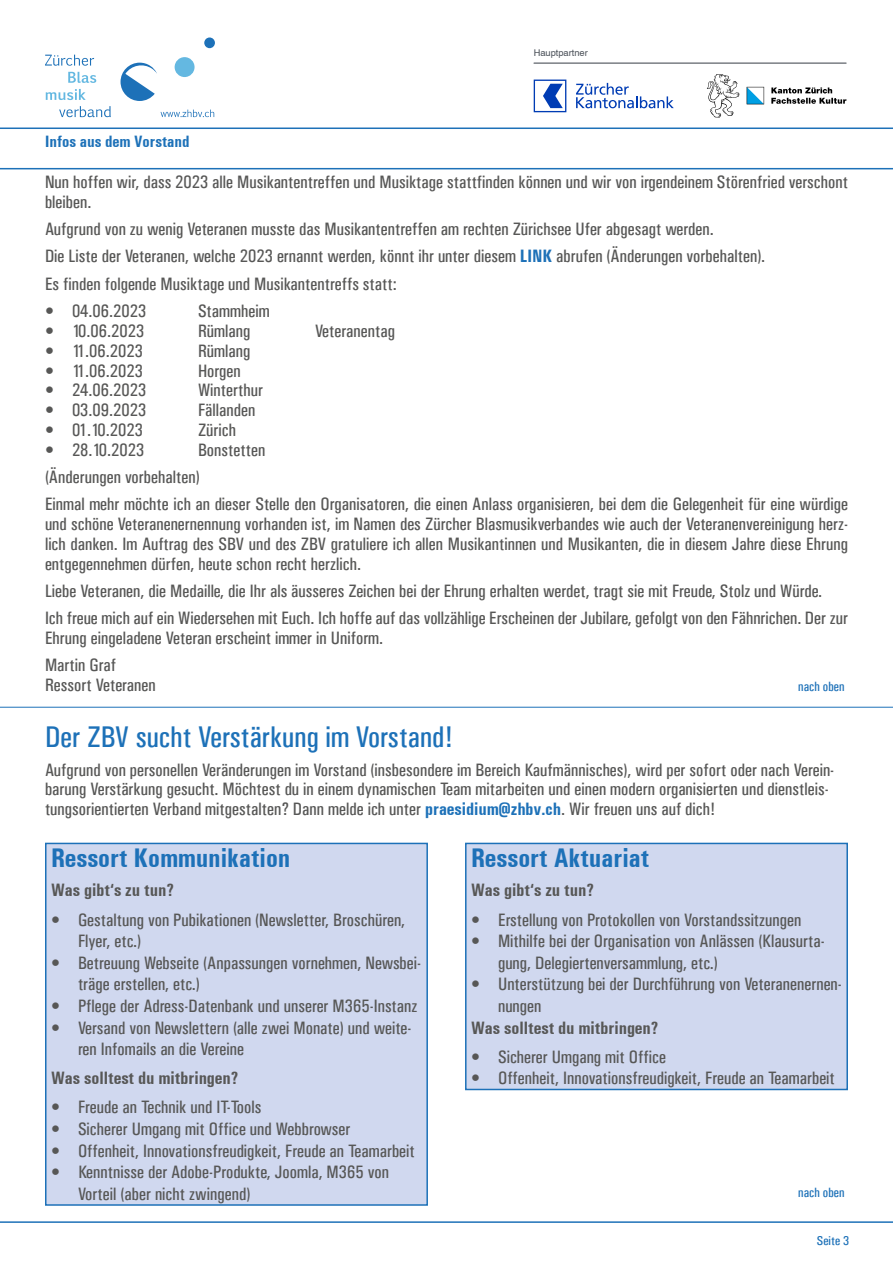
<style>
.page{position:relative;width:893px;height:1263px;background:#fff}
.page>*{position:absolute;margin:0;border:0;box-sizing:border-box;transform-origin:0 0}
.t1{font:30px "Univers Condensed";color:#1d71b8}
.t2{font:700 condensed 27px "Univers";color:#1d71b8}
.t3{font:18px/27.3px "Univers Condensed";color:#575756}
.t4{font:700 condensed 18px "Univers";color:#575756}
.t5{font:700 condensed 16.5px "Univers";color:#1d71b8}
.t6{font:13.5px "Univers Condensed";color:#1d71b8}
.t7{font:12.9px "Univers Condensed";color:#1d71b8;scale:1.05 1}
.t8{font:9.3px "Helvetica";color:#4a5058}
.s1{font-family:"Univers";font-weight:700;font-stretch:condensed;color:#1d71b8}
</style>
<div class="page">
<svg style="left:45px;top:55px;width:49px;height:11px"></svg>
<svg style="left:68px;top:72px;width:28px;height:11px"></svg>
<svg style="left:46px;top:89px;width:40px;height:11px"></svg>
<svg style="left:59px;top:106px;width:52px;height:11px"></svg>
<svg style="left:121px;top:63px;width:36px;height:38px"></svg>
<div style="left:175px;top:57px;width:20px;height:20px;background:#64b8e1;border-radius:50%"></div>
<div style="left:204px;top:38px;width:11px;height:10px;background:#1d71b8;border-radius:50%"></div>
<svg style="left:161px;top:110px;width:53px;height:7px"></svg>
<svg style="left:534px;top:80px;width:32px;height:32px"></svg>
<svg style="left:576px;top:83px;width:98px;height:25px"></svg>
<svg style="left:771px;top:87px;width:75px;height:17px"></svg>
<svg style="left:707px;top:74px;width:32px;height:44px"></svg>
<svg style="left:747px;top:87px;width:17px;height:17px"></svg>
<hr style="left:534px;top:63px;width:312px;height:1px;background:#4a5058">
<hr style="left:0;top:1221px;width:893px;height:2px;background:#1d71b8">
<hr style="left:0;top:128px;width:893px;height:1px;background:#1d71b8">
<hr style="left:0;top:168px;width:893px;height:1px;background:#1d71b8">
<hr style="left:0;top:707px;width:893px;height:1px;background:#1d71b8">
<div style="left:466px;top:843px;width:381px;height:246px;background:#d0d8ef"></div>
<div style="left:465px;top:843px;width:383px;height:247px;border:2px solid #1d71b8"></div>
<div style="left:46px;top:843px;width:381px;height:362px;background:#d0d8ef"></div>
<div style="left:45px;top:843px;width:383px;height:363px;border:2px solid #1d71b8"></div>
<p class="t5" style="left:45px;top:132px;width:146px">Infos aus dem Vorstand</p>
<p class="t8" style="left:534px;top:47px;width:56px">Hauptpartner</p>
<p class="t3" style="left:45px;top:172px;width:804px;line-height:19.8px">Nun hoffen wir, dass 2023 alle Musikantentreffen und Musiktage stattfinden können und wir von irgendeinem Störenfried verschont bleiben.</p>
<p class="t3" style="left:45px;top:215px;width:722px">Aufgrund von zu wenig Veteranen musste das Musikantentreffen am rechten Zürichsee Ufer abgesagt werden.<br>Die Liste der Veteranen, welche 2023 ernannt werden, könnt ihr unter diesem <span class="s1">LINK</span> abrufen (Änderungen vorbehalten).<br>Es finden folgende Musiktage und Musikantentreffs statt:</p>
<p class="t3" style="left:45px;top:297px;width:103px">• 04.06.2023</p>
<p class="t3" style="left:198px;top:297px;width:73px">Stammheim</p>
<p class="t3" style="left:45px;top:317px;width:101px">• 10.06.2023</p>
<p class="t3" style="left:198px;top:317px;width:54px">Rümlang</p>
<p class="t3" style="left:315px;top:317px;width:81px">Veteranentag</p>
<p class="t3" style="left:45px;top:337px;width:100px">• 11.06.2023</p>
<p class="t3" style="left:198px;top:337px;width:54px">Rümlang</p>
<p class="t3" style="left:45px;top:357px;width:100px">• 11.06.2023</p>
<p class="t3" style="left:198px;top:357px;width:44px">Horgen</p>
<p class="t3" style="left:45px;top:376px;width:103px">• 24.06.2023</p>
<p class="t3" style="left:198px;top:376px;width:67px">Winterthur</p>
<p class="t3" style="left:45px;top:396px;width:103px">• 03.09.2023</p>
<p class="t3" style="left:198px;top:396px;width:59px">Fällanden</p>
<p class="t3" style="left:45px;top:416px;width:100px">• 01.10.2023</p>
<p class="t3" style="left:198px;top:416px;width:40px">Zürich</p>
<p class="t3" style="left:45px;top:436px;width:101px">• 28.10.2023</p>
<p class="t3" style="left:45px;top:436px;width:804px;text-indent:153px">Bonstetten<br>(Änderungen vorbehalten)<br>Einmal mehr möchte ich an dieser Stelle den Organisatoren, die einen Anlass organisieren, bei dem die Gelegenheit für eine würdige</p>
<p class="t3" style="left:45px;top:514px;width:804px;line-height:19.8px;text-align:justify">und schöne Veteranenernennung vorhanden ist, im Namen des Zürcher Blasmusikverbandes wie auch der Veteranenvereinigung herz&shy;lich danken. Im Auftrag des SBV und des ZBV gratuliere ich allen Musikantinnen und Musikanten, die in diesem Jahre diese Ehrung entgegennehmen dürfen, heute schon recht herzlich.</p>
<p class="t3" style="left:45px;top:577px;width:804px">Liebe Veteranen, die Medaille, die Ihr als äusseres Zeichen bei der Ehrung erhalten werdet, tragt sie mit Freude, Stolz und Würde.<br>Ich freue mich auf ein Wiedersehen mit Euch. Ich hoffe auf das vollzählige Erscheinen der Jubilare, gefolgt von den Fähnrichen. Der zur</p>
<p class="t3" style="left:45px;top:624px;width:340px">Ehrung eingeladene Veteran erscheint immer in Uniform.<br>Martin Graf</p>
<p class="t3" style="left:45px;top:671px;width:112px">Ressort Veteranen</p>
<p class="t6" style="left:798px;top:679px;width:48px">nach oben</p>
<h1 class="t1" style="left:45px;top:719px;width:410px">Der ZBV sucht Verstärkung im Vorstand!</h1>
<p class="t3" style="left:45px;top:759px;width:791px;line-height:19.8px">Aufgrund von personellen Veränderungen im Vorstand (insbesondere im Bereich Kaufmännisches), wird per sofort oder nach Verein&shy;barung Verstärkung gesucht. Möchtest du in einem dynamischen Team mitarbeiten und einen modern organisierten und dienstleis&shy;tungsorientierten Verband mitgestalten? Dann melde ich unter <span class="s1">praesidium@zhbv.ch</span>. Wir freuen uns auf dich!</p>
<h2 class="t2" style="left:51px;top:842px;width:241px">Ressort Kommunikation</h2>
<p class="t4" style="left:51px;top:879px;width:125px">Was gibt‘s zu tun?</p>
<p class="t3" style="left:78px;top:908px;width:329px;line-height:21.6px;text-indent:-27px">• Gestaltung von Pubikationen (Newsletter, Broschüren,<br>Flyer, etc.)</p>
<p class="t3" style="left:78px;top:952px;width:345px;line-height:21.6px;text-indent:-27px">• Betreuung Webseite (Anpassungen vornehmen, Newsbei&shy;träge erstellen, etc.)</p>
<p class="t3" style="left:51px;top:992px;width:368px">• Pflege der Adress-Datenbank und unserer M365-Instanz</p>
<p class="t3" style="left:78px;top:1016px;width:335px;line-height:21.6px;text-indent:-27px">• Versand von Newslettern (alle zwei Monate) und weite&shy;ren Infomails an die Vereine</p>
<p class="t4" style="left:51px;top:1067px;width:189px">Was solltest du mitbringen?</p>
<p class="t3" style="left:51px;top:1093px;width:212px">• Freude an Technik und IT-Tools</p>
<p class="t3" style="left:51px;top:1115px;width:301px">• Sicherer Umgang mit Office und Webbrowser</p>
<p class="t3" style="left:51px;top:1137px;width:365px">• Offenheit, Innovationsfreudigkeit, Freude an Teamarbeit</p>
<p class="t3" style="left:78px;top:1161px;width:312px;line-height:21.6px;text-indent:-27px">• Kenntnisse der Adobe-Produkte, Joomla, M365 von<br>Vorteil (aber nicht zwingend)</p>
<h2 class="t2" style="left:471px;top:842px;width:180px">Ressort Aktuariat</h2>
<p class="t4" style="left:471px;top:879px;width:125px">Was gibt‘s zu tun?</p>
<p class="t3" style="left:471px;top:906px;width:332px">• Erstellung von Protokollen von Vorstandssitzungen</p>
<p class="t3" style="left:498px;top:930px;width:328px;line-height:21.6px;text-indent:-27px">• Mithilfe bei der Organisation von Anlässen (Klausurta&shy;gung, Delegiertenversammlung, etc.)</p>
<p class="t3" style="left:498px;top:973px;width:345px;line-height:21.6px;text-indent:-27px">• Unterstützung bei der Durchführung von Veteranenernen&shy;nungen</p>
<p class="t4" style="left:471px;top:1017px;width:189px">Was solltest du mitbringen?</p>
<p class="t3" style="left:471px;top:1043px;width:196px">• Sicherer Umgang mit Office</p>
<p class="t3" style="left:471px;top:1064px;width:365px">• Offenheit, Innovationsfreudigkeit, Freude an Teamarbeit</p>
<p class="t6" style="left:798px;top:1185px;width:48px">nach oben</p>
<p class="t7" style="left:817px;top:1233px;width:33px">Seite 3</p>
</div>
